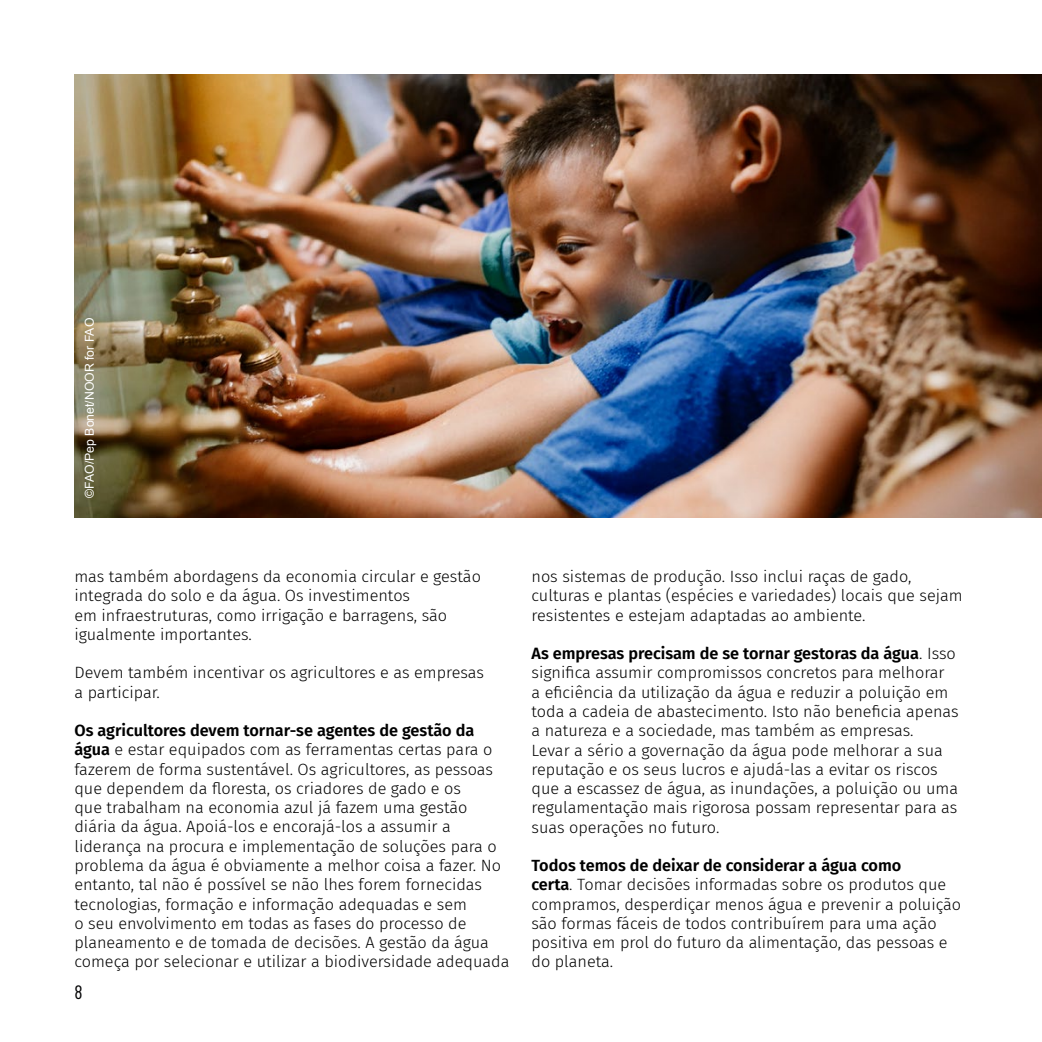
<style>
.page{position:relative;width:1042px;height:1042px;background:#fff}
.page>*{position:absolute;margin:0;border:0;box-sizing:border-box;transform-origin:0 0}
.t1{font:19.25px "Barlow Condensed";color:#020203}
.t2{font:300 16.28px/19.2px "Fira Sans";color:#000}
.t3{font:12.25px "Arial";color:#fff}
.s1{font-weight:600}
</style>
<div class="page">
<hr style="left:1041px;top:74px;width:1px;height:968px;background:#ffda00">
<img style="left:74px;top:74px;width:968px;height:443px">
<p class="t3" style="left:82px;top:498px;width:181px;rotate:-90deg">©FAO/Pep Bonet/NOOR for FAO</p>
<p class="t2" style="left:74px;top:567px;width:408px">mas também abordagens da economia circular e gestão integrada do solo e da água. Os investimentos<br>em infraestruturas, como irrigação e barragens, são igualmente importantes.</p>
<p class="t2" style="left:74px;top:663px;width:411px">Devem também incentivar os agricultores e as empresas a participar.</p>
<p class="t2" style="left:74px;top:721px;width:436px"><span class="s1">Os agricultores devem tornar-se agentes de gestão da água</span> e estar equipados com as ferramentas certas para o fazerem de forma sustentável. Os agricultores, as pessoas que dependem da floresta, os criadores de gado e os<br>que trabalham na economia azul já fazem uma gestão diária da água. Apoiá-los e encorajá-los a assumir a liderança na procura e implementação de soluções para o problema da água é obviamente a melhor coisa a fazer. No entanto, tal não é possível se não lhes forem fornecidas tecnologias, formação e informação adequadas e sem<br>o seu envolvimento em todas as fases do processo de planeamento e de tomada de decisões. A gestão da água começa por selecionar e utilizar a biodiversidade adequada</p>
<p class="t1" style="left:74px;top:980px;width:10px">8</p>
<p class="t2" style="left:531px;top:567px;width:433px">nos sistemas de produção. Isso inclui raças de gado, culturas e plantas (espécies e variedades) locais que sejam resistentes e estejam adaptadas ao ambiente.</p>
<p class="t2" style="left:531px;top:644px;width:429px"><span class="s1">As empresas precisam de se tornar gestoras da água</span>. Isso significa assumir compromissos concretos para melhorar<br>a eficiência da utilização da água e reduzir a poluição em toda a cadeia de abastecimento. Isto não beneficia apenas a natureza e a sociedade, mas também as empresas.<br>Levar a sério a governação da água pode melhorar a sua reputação e os seus lucros e ajudá-las a evitar os riscos que a escassez de água, as inundações, a poluição ou uma regulamentação mais rigorosa possam representar para as suas operações no futuro.</p>
<p class="t2" style="left:531px;top:855px;width:431px"><span class="s1">Todos temos de deixar de considerar a água como<br>certa</span>. Tomar decisões informadas sobre os produtos que compramos, desperdiçar menos água e prevenir a poluição são formas fáceis de todos contribuírem para uma ação positiva em prol do futuro da alimentação, das pessoas e do planeta.</p>
</div>
